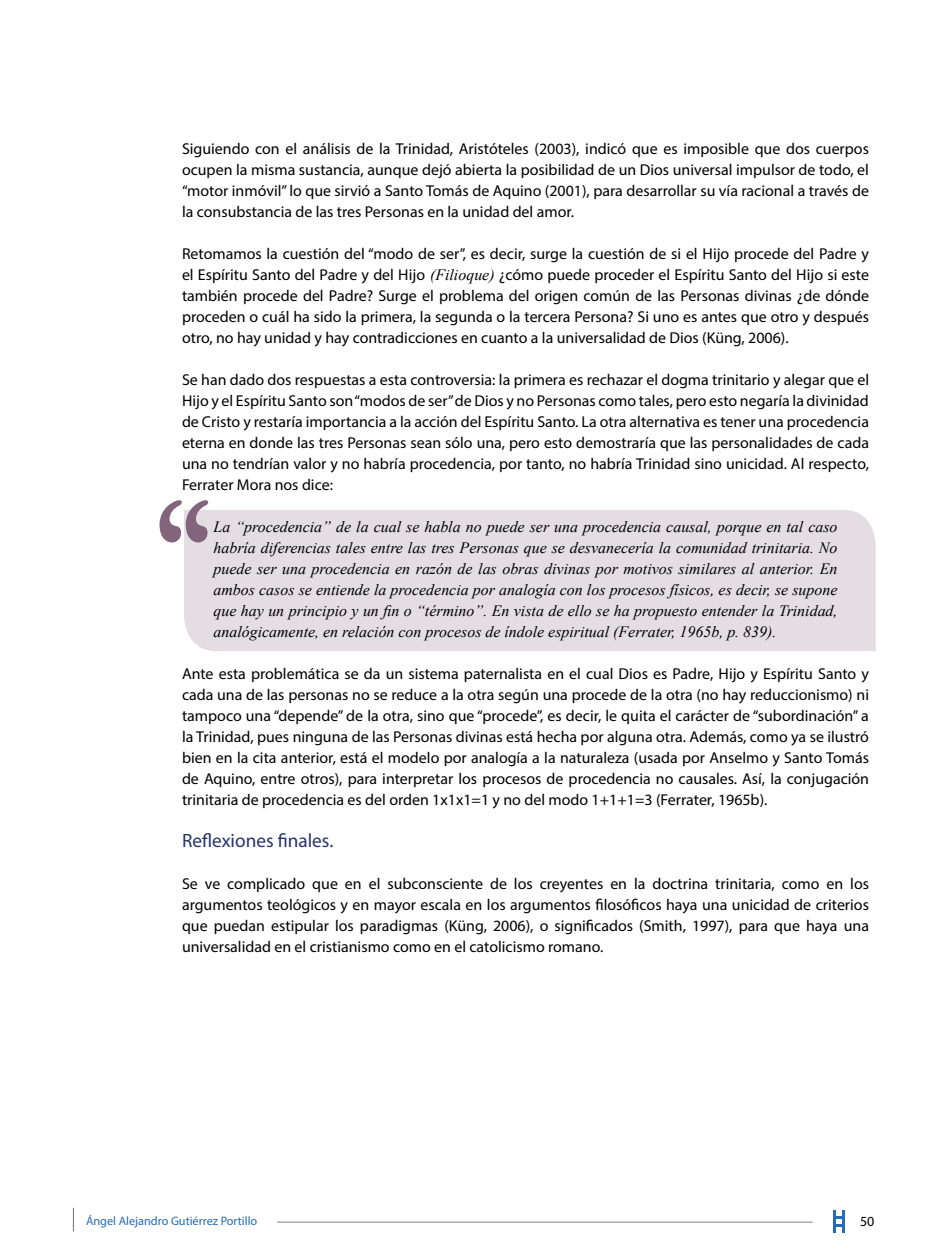
<style>
.page{position:relative;width:945px;height:1260px;background:#fff}
.page>*{position:absolute;margin:0;border:0;box-sizing:border-box;transform-origin:0 0}
.Contenido{font:19.25px "Myriad Pro";color:#24336b}
.Contenido-2{font:15.75px/21px "Myriad Pro";color:#000;text-align:justify}
.Contenido-3{font:italic 15.75px/21px "Times New Roman";color:#000;text-align:justify}
.t1{font:14px "Myriad Pro";color:#000}
.t2{font:12.25px "Myriad Pro";color:#266bb5}
.s1{font-family:"Times New Roman";font-style:italic}
</style>
<div class="page">
<hr style="left:277px;top:1222px;width:536px;height:1px;background:#808080">
<svg style="left:73px;top:1208px;width:1px;height:23px"></svg>
<svg style="left:833px;top:1210px;width:12px;height:23px"></svg>
<div style="left:184px;top:510px;width:692px;height:141px;background:#e4dde2"></div>
<svg style="left:160px;top:500px;width:48px;height:43px"></svg>
<p class="Contenido-2" style="left:182px;top:138px;width:689px">Siguiendo con el análisis de la Trinidad, Aristóteles (2003), indicó que es imposible que dos cuerpos ocupen la misma sustancia, aunque dejó abierta la posibilidad de un Dios universal impulsor de todo, el “motor inmóvil” lo que sirvió a Santo Tomás de Aquino (2001), para desarrollar su vía racional a través de la consubstancia de las tres Personas en la unidad del amor.</p>
<p class="Contenido-2" style="left:182px;top:243px;width:689px">Retomamos la cuestión del “modo de ser”, es decir, surge la cuestión de si el Hijo procede del Padre y el Espíritu Santo del Padre y del Hijo <span class="s1">(Filioque)</span> ¿cómo puede proceder el Espíritu Santo del Hijo si este también procede del Padre? Surge el problema del origen común de las Personas divinas ¿de dónde proceden o cuál ha sido la primera, la segunda o la tercera Persona? Si uno es antes que otro y después otro, no hay unidad y hay contradicciones en cuanto a la universalidad de Dios (Küng, 2006).</p>
<p class="Contenido-2" style="left:182px;top:369px;width:689px">Se han dado dos respuestas a esta controversia: la primera es rechazar el dogma trinitario y alegar que el Hijo y el Espíritu Santo son “modos de ser” de Dios y no Personas como tales, pero esto negaría la divinidad de Cristo y restaría importancia a la acción del Espíritu Santo. La otra alternativa es tener una procedencia eterna en donde las tres Personas sean sólo una, pero esto demostraría que las personalidades de cada una no tendrían valor y no habría procedencia, por tanto, no habría Trinidad sino unicidad. Al respecto, Ferrater Mora nos dice:</p>
<p class="Contenido-3" style="left:214px;top:516px;width:626px">La “procedencia” de la cual se habla no puede ser una procedencia causal, porque en tal caso habría diferencias tales entre las tres Personas que se desvanecería la comunidad trinitaria. No puede ser una procedencia en razón de las obras divinas por motivos similares al anterior. En ambos casos se entiende la procedencia por analogía con los procesos físicos, es decir, se supone que hay un principio y un fin o “término”. En vista de ello se ha propuesto entender la Trinidad, analógicamente, en relación con procesos de índole espiritual (Ferrater, 1965b, p. 839).</p>
<p class="Contenido-2" style="left:182px;top:663px;width:689px">Ante esta problemática se da un sistema paternalista en el cual Dios es Padre, Hijo y Espíritu Santo y cada una de las personas no se reduce a la otra según una procede de la otra (no hay reduccionismo) ni tampoco una “depende” de la otra, sino que “procede”, es decir, le quita el carácter de “subordinación” a la Trinidad, pues ninguna de las Personas divinas está hecha por alguna otra. Además, como ya se ilustró bien en la cita anterior, está el modelo por analogía a la naturaleza (usada por Anselmo y Santo Tomás de Aquino, entre otros), para interpretar los procesos de procedencia no causales. Así, la conjugación trinitaria de procedencia es del orden 1x1x1=1 y no del modo 1+1+1=3 (Ferrater, 1965b).</p>
<p class="Contenido" style="left:182px;top:829px;width:153px">Reflexiones finales.</p>
<p class="Contenido-2" style="left:182px;top:873px;width:689px">Se ve complicado que en el subconsciente de los creyentes en la doctrina trinitaria, como en los argumentos teológicos y en mayor escala en los argumentos filosóficos haya una unicidad de criterios que puedan estipular los paradigmas (Küng, 2006), o significados (Smith, 1997), para que haya una universalidad en el cristianismo como en el catolicismo romano.</p>
<p class="t2" style="left:86px;top:1214px;width:173px">Ángel Alejandro Gutiérrez Portillo</p>
<p class="t1" style="left:860px;top:1213px;width:16px">50</p>
</div>
